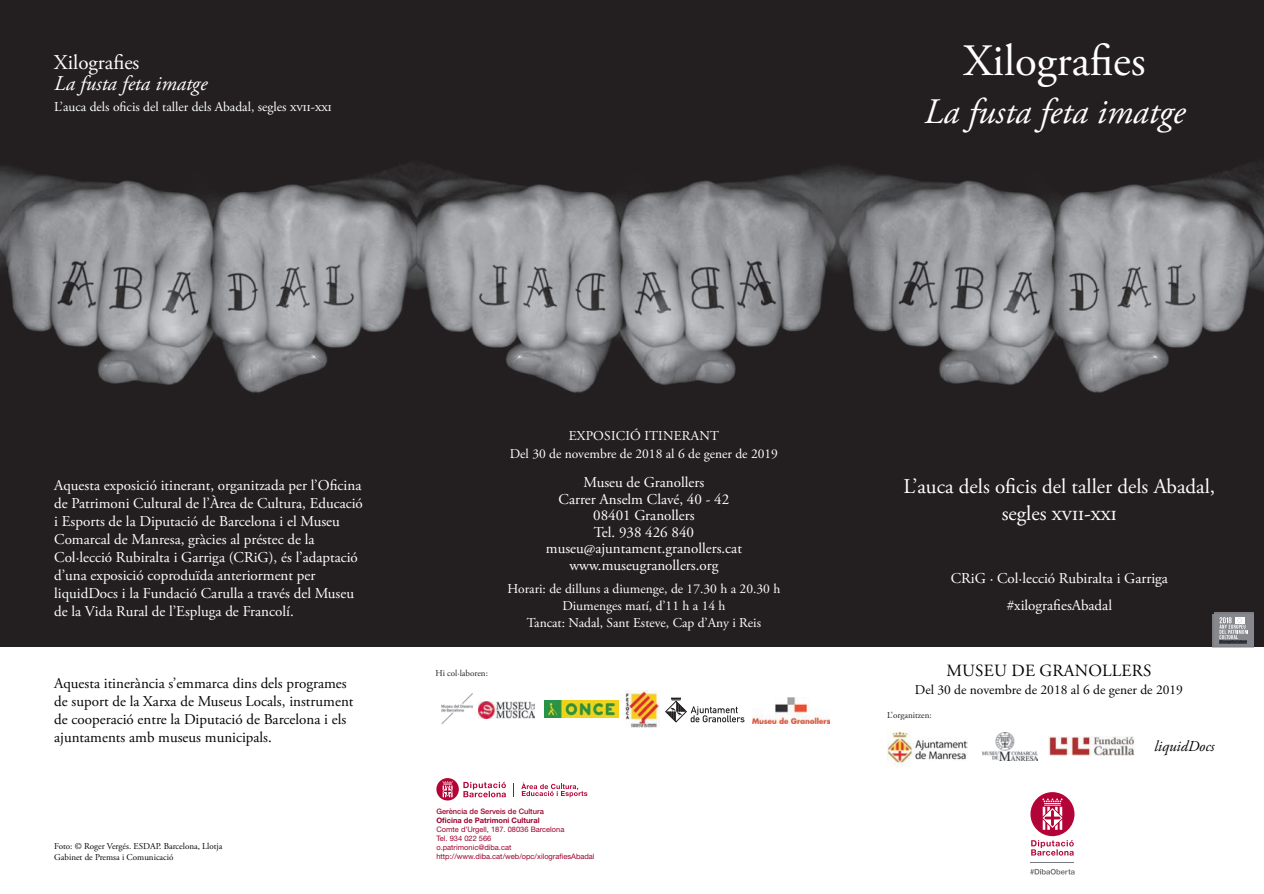
<style>
.page{position:relative;width:1264px;height:894px;background:#fff}
.page>*{position:absolute;margin:0;border:0;box-sizing:border-box;transform-origin:0 0}
.t1{font:44.85px "Adobe Garamond Pro";color:#fff}
.t2{font:italic 35.85px "Adobe Garamond Pro";color:#fff}
.t3{font:21px "Adobe Garamond Pro";color:#fff}
.t4{font:italic 21px "Adobe Garamond Pro";color:#fff}
.t5{font:17.1px "Adobe Garamond Pro";letter-spacing:.015em;color:#040503}
.t6{font:italic 15.15px "Adobe Garamond Pro";color:#040503}
.t7{font:15px/18px "Adobe Garamond Pro";color:#fff}
.t8{font:15px/18px "Adobe Garamond Pro";color:#040503}
.t9{font:13.5px/17.1px "Adobe Garamond Pro";color:#fff;text-align:center}
.t10{font:13.5px "Adobe Garamond Pro";color:#040503}
.t11{font:9px "Adobe Garamond Pro";color:#040503}
.t12{font:9px "Adobe Garamond Pro";color:#231f20}
.t13{font:7.5px "Helvetica Neue LT Std";color:#9e002b}
.t14{font:500 7.5px "Helvetica Neue LT Std";color:#9e002b}
.t15{font:700 7.5px "Helvetica Neue LT Std";color:#9e002b}
</style>
<div class="page">
<div style="left:0;top:0;width:1263px;height:893px;background:#231f20"></div>
<div style="left:0;top:647px;width:1263px;height:246px;background:#fff"></div>
<img style="left:0;top:166px;width:1263px;height:227px">
<svg style="left:513px;top:783px;width:1px;height:14px"></svg>
<svg style="left:436px;top:778px;width:70px;height:22px"></svg>
<svg style="left:521px;top:782px;width:66px;height:15px"></svg>
<img style="left:1048px;top:736px;width:87px;height:19px">
<img style="left:887px;top:731px;width:80px;height:35px">
<img style="left:982px;top:732px;width:55px;height:28px">
<hr style="left:1030px;top:862px;width:44px;height:1px;background:#787a7d">
<svg style="left:1030px;top:792px;width:44px;height:63px"></svg>
<svg style="left:1030px;top:868px;width:44px;height:6px"></svg>
<div style="left:1212px;top:614px;width:41px;height:33px;background:#86888e"></div>
<div style="left:1213px;top:612px;width:40px;height:33px;background:#7f7f82"></div>
<div style="left:1213px;top:614px;width:40px;height:31px;background:linear-gradient(to right,#86888e,#86888e)"></div>
<svg style="left:1219px;top:617px;width:29px;height:26px"></svg>
<img style="left:544px;top:700px;width:74px;height:17px">
<img style="left:478px;top:701px;width:56px;height:17px">
<img style="left:625px;top:690px;width:34px;height:37px">
<img style="left:441px;top:693px;width:32px;height:32px">
<img style="left:752px;top:697px;width:77px;height:26px">
<svg style="left:665px;top:697px;width:79px;height:25px"></svg>
<p class="t3" style="left:54px;top:50px;width:87px">Xilografies</p>
<p class="t4" style="left:54px;top:71px;width:154px">La fusta feta imatge</p>
<p class="t9" style="left:54px;top:99px;width:279px">L’auca dels oficis del taller dels Abadal, segles xvii-xxi</p>
<p class="t1" style="left:963px;top:34px;width:183px">Xilografies</p>
<p class="t2" style="left:924px;top:91px;width:262px">La fusta feta imatge</p>
<p class="t7" style="left:54px;top:476px;width:310px">Aquesta exposició itinerant, organitzada per l’Oficina de Patrimoni Cultural de l’Àrea de Cultura, Educació i Esports de la Diputació de Barcelona i el Museu Comarcal de Manresa, gràcies al préstec de la Col·lecció Rubiralta i Garriga (CRiG), és l’adaptació d’una exposició coproduïda anteriorment per liquidDocs i la Fundació Carulla a través del Museu de la Vida Rural de l’Espluga de Francolí.</p>
<p class="t8" style="left:54px;top:674px;width:301px">Aquesta itinerància s’emmarca dins dels programes de suport de la Xarxa de Museus Locals, instrument de cooperació entre la Diputació de Barcelona i els ajuntaments amb museus municipals.</p>
<p class="t11" style="left:54px;top:840px;width:170px">Foto: © Roger Vergés. ESDAP. Barcelona, Llotja</p>
<p class="t11" style="left:54px;top:851px;width:121px">Gabinet de Premsa i Comunicació</p>
<p class="t12" style="left:435px;top:667px;width:54px">Hi col·laboren:</p>
<p class="t9" style="left:569px;top:427px;width:152px">EXPOSICIÓ ITINERANT</p>
<p class="t9" style="left:510px;top:445px;width:270px">Del 30 de novembre de 2018 al 6 de gener de 2019</p>
<p class="t7" style="left:583px;top:474px;width:122px">Museu de Granollers</p>
<p class="t7" style="left:558px;top:490px;width:172px">Carrer Anselm Clavé, 40 - 42</p>
<p class="t7" style="left:593px;top:507px;width:103px">08401 Granollers</p>
<p class="t7" style="left:593px;top:523px;width:102px">Tel. 938 426 840</p>
<p class="t7" style="left:546px;top:540px;width:197px">museu@ajuntament.granollers.cat</p>
<p class="t7" style="left:569px;top:556px;width:151px">www.museugranollers.org</p>
<p class="t9" style="left:507px;top:580px;width:274px">Horari: de dilluns a diumenge, de 17.30 h a 20.30 h</p>
<p class="t9" style="left:527px;top:597px;width:236px">Diumenges matí, d’11 h a 14 h<br>Tancat: Nadal, Sant Esteve, Cap d’Any i Reis</p>
<p class="t14" style="left:436px;top:806px;width:109px">Gerència de Serveis de Cultura</p>
<p class="t15" style="left:436px;top:815px;width:105px">Oficina de Patrimoni Cultural</p>
<p class="t13" style="left:436px;top:824px;width:130px">Comte d’Urgell, 187. 08036 Barcelona</p>
<p class="t13" style="left:436px;top:833px;width:57px">Tel. 934 022 566</p>
<p class="t13" style="left:436px;top:842px;width:77px">o.patrimonic@diba.cat</p>
<p class="t13" style="left:436px;top:851px;width:160px">http://www.diba.cat/web/opc/xilografiesAbadal</p>
<p class="t3" style="left:903px;top:474px;width:313px">L’auca dels oficis del taller dels Abadal,</p>
<p class="t3" style="left:1001px;top:501px;width:117px">segles xvii-xxi</p>
<p class="t7" style="left:950px;top:570px;width:219px">CRiG · Col·lecció Rubiralta i Garriga</p>
<p class="t7" style="left:1006px;top:597px;width:107px">#xilografiesAbadal</p>
<p class="t5" style="left:946px;top:660px;width:206px">MUSEU DE GRANOLLERS</p>
<p class="t10" style="left:914px;top:681px;width:270px">Del 30 de novembre de 2018 al 6 de gener de 2019</p>
<p class="t12" style="left:887px;top:709px;width:46px">L’organitzen:</p>
<p class="t6" style="left:1154px;top:736px;width:62px">liquidDocs</p>
</div>
